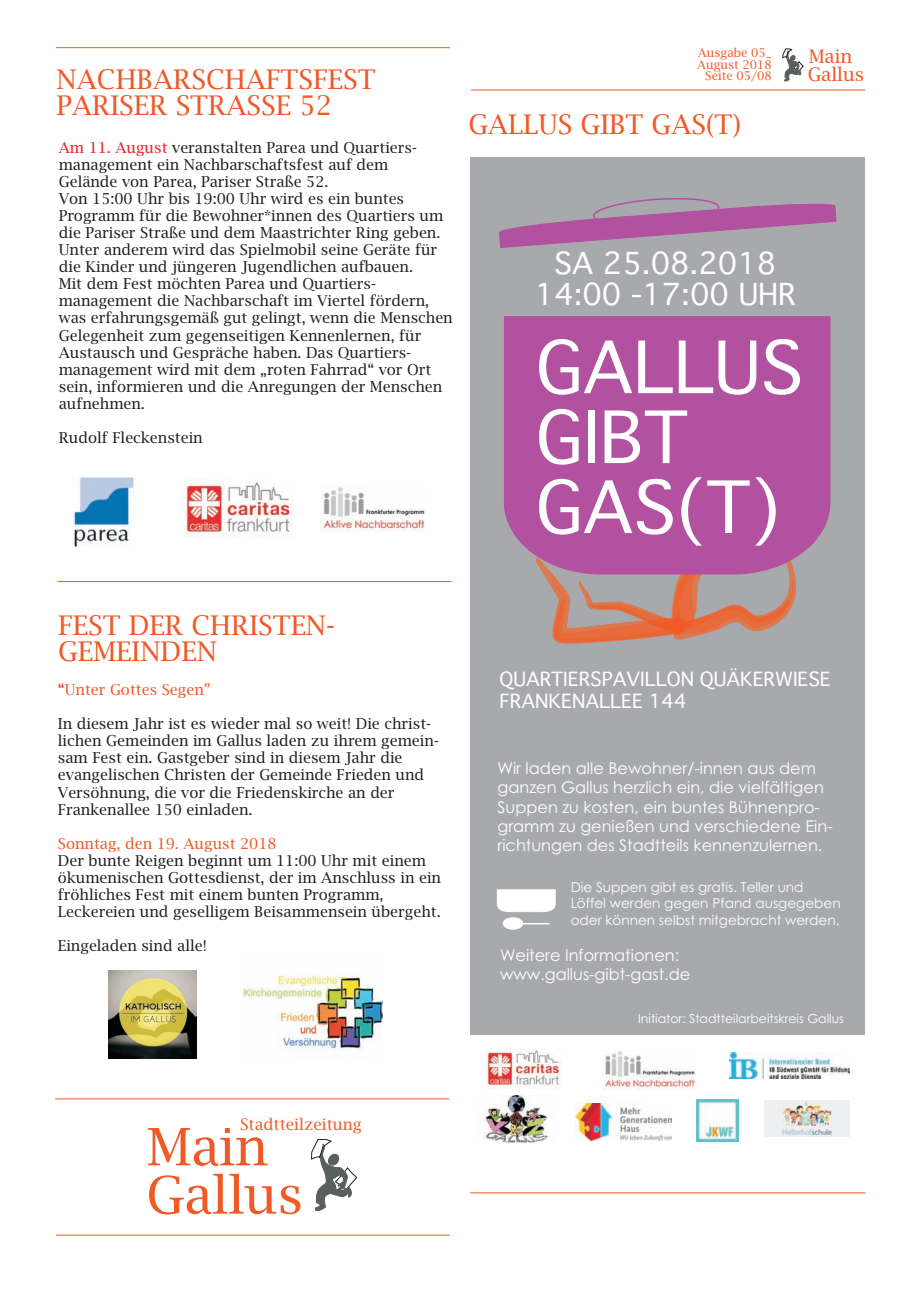
<style>
.page{position:relative;width:920px;height:1289px;background:#fff}
.page>*{position:absolute;margin:0;border:0;box-sizing:border-box;transform-origin:0 0}
.t1{font:69.45px/69.9px "Geneva";color:#fff}
.t2{font:51.6px "Lucida Bright";color:#f15927}
.t3{font:29.25px/31.3px "Geneva";color:#fff;text-align:center}
.t4{font:27px/25.8px "Lucida Bright";color:#f15927}
.t5{font:18.9px/22.2px "Geneva";color:#fff}
.t6{font:18.6px "Lucida Bright";color:#f15927}
.t7{font:16.2px/19.2px "Century Gothic";color:#fff}
.t8{font:15.75px "Lucida Bright";color:#f15927}
.t9{font:15px/17.1px "Lucida Bright";color:#231f20}
.t10{font:15px "Lucida Bright";color:#f15927}
.t11{font:13.65px/16.2px "Century Gothic";color:#fff}
.t12{font:12.45px "Century Gothic";color:#fff}
.t13{font:12px "Lucida Bright";color:#f15927}
.s1{color:#ee1c28}
.s2{color:#ee1d23}
</style>
<div class="page">
<svg style="left:782px;top:48px;width:21px;height:33px"></svg>
<svg style="left:471px;top:89px;width:394px;height:2px"></svg>
<svg style="left:56px;top:47px;width:395px;height:1px"></svg>
<img style="left:73px;top:477px;width:61px;height:70px">
<img style="left:184px;top:481px;width:108px;height:56px">
<img style="left:320px;top:487px;width:105px;height:45px">
<svg style="left:57px;top:581px;width:395px;height:1px"></svg>
<img style="left:108px;top:970px;width:88px;height:88px">
<img style="left:242px;top:975px;width:141px;height:79px">
<div style="left:470px;top:157px;width:394px;height:877px;background:#a8a9ad"></div>
<svg style="left:499px;top:198px;width:337px;height:50px"></svg>
<img style="left:684px;top:574px;width:112px;height:65px">
<img style="left:684px;top:579px;width:109px;height:55px">
<img style="left:684px;top:574px;width:25px;height:53px">
<img style="left:684px;top:574px;width:15px;height:52px">
<img style="left:543px;top:574px;width:141px;height:70px">
<img style="left:553px;top:582px;width:130px;height:56px">
<div style="left:504px;top:316px;width:326px;height:258px;background:#b2519f"></div>
<div style="left:503px;top:917px;width:20px;height:12px;background:#fff;border:1px solid #fff;border-radius:50%"></div>
<svg style="left:521px;top:922px;width:29px;height:3px"></svg>
<svg style="left:497px;top:889px;width:58px;height:23px"></svg>
<img style="left:483px;top:1095px;width:69px;height:48px">
<img style="left:729px;top:1052px;width:121px;height:26px">
<img style="left:696px;top:1099px;width:42px;height:42px">
<img style="left:486px;top:1048px;width:74px;height:40px">
<img style="left:602px;top:1051px;width:93px;height:39px">
<img style="left:575px;top:1103px;width:96px;height:37px">
<img style="left:764px;top:1100px;width:86px;height:36px">
<svg style="left:470px;top:1192px;width:396px;height:1px"></svg>
<svg style="left:311px;top:1139px;width:46px;height:71px"></svg>
<svg style="left:55px;top:1234px;width:395px;height:1px"></svg>
<svg style="left:55px;top:1098px;width:395px;height:1px"></svg>
<p class="t13" style="left:698px;top:46px;width:75px">Ausgabe 05_</p>
<p class="t6" style="left:808px;top:45px;width:45px">Main</p>
<p class="t13" style="left:697px;top:58px;width:76px">August 2018</p>
<p class="t6" style="left:807px;top:64px;width:58px">Gallus</p>
<h3 class="t4" style="left:57px;top:67px;width:321px">NACHBARSCHAFTSFEST</h3>
<p class="t13" style="left:705px;top:69px;width:68px">Seite 05/08</p>
<h3 class="t4" style="left:57px;top:93px;width:277px">PARISER STRASSE 52</h3>
<p class="t9" style="left:59px;top:139px;width:395px"><span class="s1">Am 11. August</span> veranstalten Parea und Quartiers&shy;management ein Nachbarschaftsfest auf dem<br>Gelände von Parea, Pariser Straße 52.<br>Von 15:00 Uhr bis 19:00 Uhr wird es ein buntes Programm für die Bewohner*innen des Quartiers um die Pariser Straße und dem Maastrichter Ring geben.<br>Unter anderem wird das Spielmobil seine Geräte für die Kinder und jüngeren Jugendlichen aufbauen.<br>Mit dem Fest möchten Parea und Quartiers&shy;management die Nachbarschaft im Viertel fördern, was erfahrungsgemäß gut gelingt, wenn die Menschen Gelegenheit zum gegenseitigen Kennenlernen, für Austausch und Gespräche haben. Das Quartiers&shy;management wird mit dem „roten Fahrrad“ vor Ort sein, informieren und die Anregungen der Menschen aufnehmen.</p>
<p class="t9" style="left:59px;top:429px;width:145px">Rudolf Fleckenstein</p>
<h3 class="t4" style="left:468px;top:111px;width:274px">GALLUS GIBT GAS(T)</h3>
<h3 class="t3" style="left:534px;top:248px;width:263px">SA 25.08.2018<br>14:00 -17:00 UHR</h3>
<h1 class="t1" style="left:536px;top:334px;width:268px">GALLUS<br>GIBT<br>GAS(T)</h1>
<h3 class="t4" style="left:58px;top:612px;width:278px">FEST DER CHRISTEN-<br>GEMEINDEN</h3>
<p class="t10" style="left:58px;top:681px;width:154px"><span class="s2">“</span>Unter Gottes Segen”</p>
<p class="t9" style="left:58px;top:715px;width:382px">In diesem Jahr ist es wieder mal so weit! Die christ&shy;lichen Gemeinden im Gallus laden zu ihrem gemein&shy;sam Fest ein. Gastgeber sind in diesem Jahr die evangelischen Christen der Gemeinde Frieden und Versöhnung, die vor die Friedenskirche an der Frankenallee 150 einladen.</p>
<p class="t9" style="left:58px;top:852px;width:384px">Der bunte Reigen beginnt um 11:00 Uhr mit einem ökumenischen Gottesdienst, der im Anschluss in ein fröhliches Fest mit einem bunten Programm, Leckereien und geselligem Beisammensein übergeht.</p>
<p class="t9" style="left:58px;top:937px;width:150px">Eingeladen sind alle!</p>
<p class="t10" style="left:58px;top:835px;width:220px">Sonntag, den 19. August 2018</p>
<p class="t8" style="left:240px;top:1115px;width:123px">Stadtteilzeitung</p>
<h2 class="t2" style="left:147px;top:1117px;width:122px">Main</h2>
<h2 class="t2" style="left:146px;top:1165px;width:158px">Gallus</h2>
<p class="t5" style="left:499px;top:668px;width:333px">QUARTIERSPAVILLON QUÄKERWIESE<br>FRANKENALLEE 144</p>
<p class="t7" style="left:497px;top:759px;width:337px">Wir laden alle Bewohner/-innen aus dem ganzen Gallus herzlich ein, die vielfältigen Suppen zu kosten, ein buntes Bühnenpro&shy;gramm zu genießen und verschiedene Ein&shy;richtungen des Stadtteils kennenzulernen.</p>
<p class="t11" style="left:570px;top:879px;width:271px">Die Suppen gibt es gratis. Teller und<br>Löffel werden gegen Pfand ausgegeben oder können selbst mitgebracht werden.</p>
<p class="t7" style="left:500px;top:945px;width:192px">Weitere Informationen: www.gallus-gibt-gast.de</p>
<p class="t12" style="left:638px;top:1011px;width:207px">Initiator: Stadtteilarbeitskreis Gallus</p>
</div>
